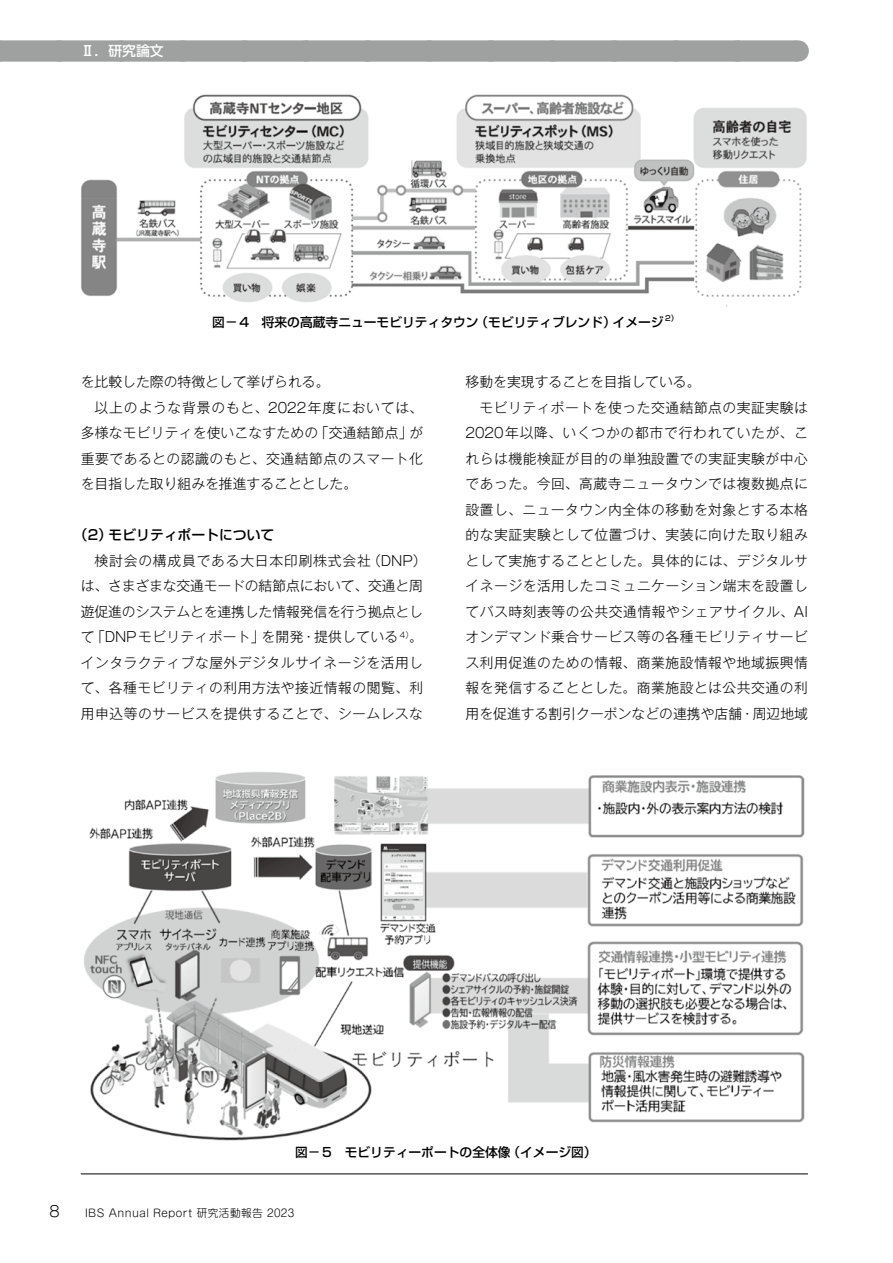
<style>
.page{position:relative;width:893px;height:1263px;background:#fff}
.page>*{position:absolute;margin:0;border:0;box-sizing:border-box;transform-origin:0 0}
.t1{font:300 14.85px "Gothic MB101 Pro";color:#000}
.t2{font:300 13.8px/25.5px "Gothic MB101 Pro";letter-spacing:.035em;color:#000}
.t3{font:300 13.8px "Gothic MB101 Pro";color:#000}
.t4{font:300 13.8px "Gothic MB101 Pro";letter-spacing:.01em;color:#000}
.t5{font:300 13.8px "Gothic MB101 Pro";letter-spacing:.055em;color:#000}
.t6{font:500 13.8px "Shin Go Pro";color:#000}
.t7{font:500 13.8px "UD Shin Go Pro";color:#fff}
.t8{font:500 12.75px "Shin Go Pro";color:#000}
.t9{font:300 10.65px "Shin M Go Pro";letter-spacing:.04em;color:#000}
.t10{font:500 7.5px "Shin Go Pro";color:#000}
</style>
<div class="page">
<hr style="left:81px;top:1174px;width:727px;height:1px;background:#000">
<div style="left:0;top:40px;width:797px;height:22px;background:#9fa0a0"></div>
<svg style="left:59px;top:40px;width:707px;height:22px"></svg>
<svg style="left:797px;top:40px;width:1px;height:22px"></svg>
<img style="left:81px;top:94px;width:726px;height:212px">
<img style="left:84px;top:772px;width:721px;height:369px">
<p class="t7" style="left:81px;top:40px;width:84px">Ⅱ．研究論文</p>
<p class="t8" style="left:212px;top:312px;width:453px">図－4　将来の高蔵寺ニューモビリティタウン（モビリティブレンド）イメージ</p>
<p class="t10" style="left:665px;top:312px;width:15px">2）</p>
<p class="t3" style="left:81px;top:371px;width:250px">を比較した際の特徴として挙げられる。</p>
<p class="t5" style="left:95px;top:396px;width:330px">以上のような背景のもと、2022年度においては、</p>
<p class="t4" style="left:81px;top:422px;width:344px">多様なモビリティを使いこなすための「交通結節点」が</p>
<p class="t2" style="left:81px;top:444px;width:344px">重要であるとの認識のもと、交通結節点のスマート化</p>
<p class="t3" style="left:81px;top:473px;width:278px">を目指した取り組みを推進することとした。</p>
<p class="t6" style="left:74px;top:524px;width:202px">（2）モビリティポートについて</p>
<p class="t2" style="left:81px;top:546px;width:347px;text-indent:14px">検討会の構成員である大日本印刷株式会社（DNP）は、さまざまな交通モードの結節点において、交通と周遊促進のシステムとを連携した情報発信を行う拠点として「DNPモビリティポート」を開発・提供している <sup>4）</sup>。インタラクティブな屋外デジタルサイネージを活用して、各種モビリティの利用方法や接近情報の閲覧、利用申込等のサービスを提供することで、シームレスな</p>
<p class="t3" style="left:466px;top:371px;width:236px">移動を実現することを目指している。</p>
<p class="t2" style="left:479px;top:393px;width:330px">モビリティポートを使った交通結節点の実証実験は</p>
<p class="t2" style="left:466px;top:418px;width:344px">2020年以降、いくつかの都市で行われていたが、こ</p>
<p class="t2" style="left:466px;top:444px;width:344px">れらは機能検証が目的の単独設置での実証実験が中心</p>
<p class="t2" style="left:466px;top:469px;width:344px">であった。今回、高蔵寺ニュータウンでは複数拠点に</p>
<p class="t2" style="left:466px;top:495px;width:344px">設置し、ニュータウン内全体の移動を対象とする本格</p>
<p class="t2" style="left:466px;top:520px;width:344px">的な実証実験として位置づけ、実装に向けた取り組み</p>
<p class="t2" style="left:466px;top:546px;width:344px">として実施することとした。具体的には、デジタルサ</p>
<p class="t2" style="left:466px;top:571px;width:344px">イネージを活用したコミュニケーション端末を設置し</p>
<p class="t2" style="left:466px;top:597px;width:344px">てバス時刻表等の公共交通情報やシェアサイクル、AI</p>
<p class="t2" style="left:466px;top:622px;width:344px">オンデマンド乗合サービス等の各種モビリティサービ</p>
<p class="t2" style="left:466px;top:648px;width:344px">ス利用促進のための情報、商業施設情報や地域振興情</p>
<p class="t2" style="left:466px;top:673px;width:344px">報を発信することとした。商業施設とは公共交通の利</p>
<p class="t3" style="left:466px;top:702px;width:344px">用を促進する割引クーポンなどの連携や店舗・周辺地域</p>
<p class="t8" style="left:295px;top:1141px;width:303px">図－5　モビリティーポートの全体像（イメージ図）</p>
<p class="t1" style="left:49px;top:1198px;width:12px">8</p>
<p class="t9" style="left:85px;top:1204px;width:211px">IBS Annual Report 研究活動報告 2023</p>
</div>
